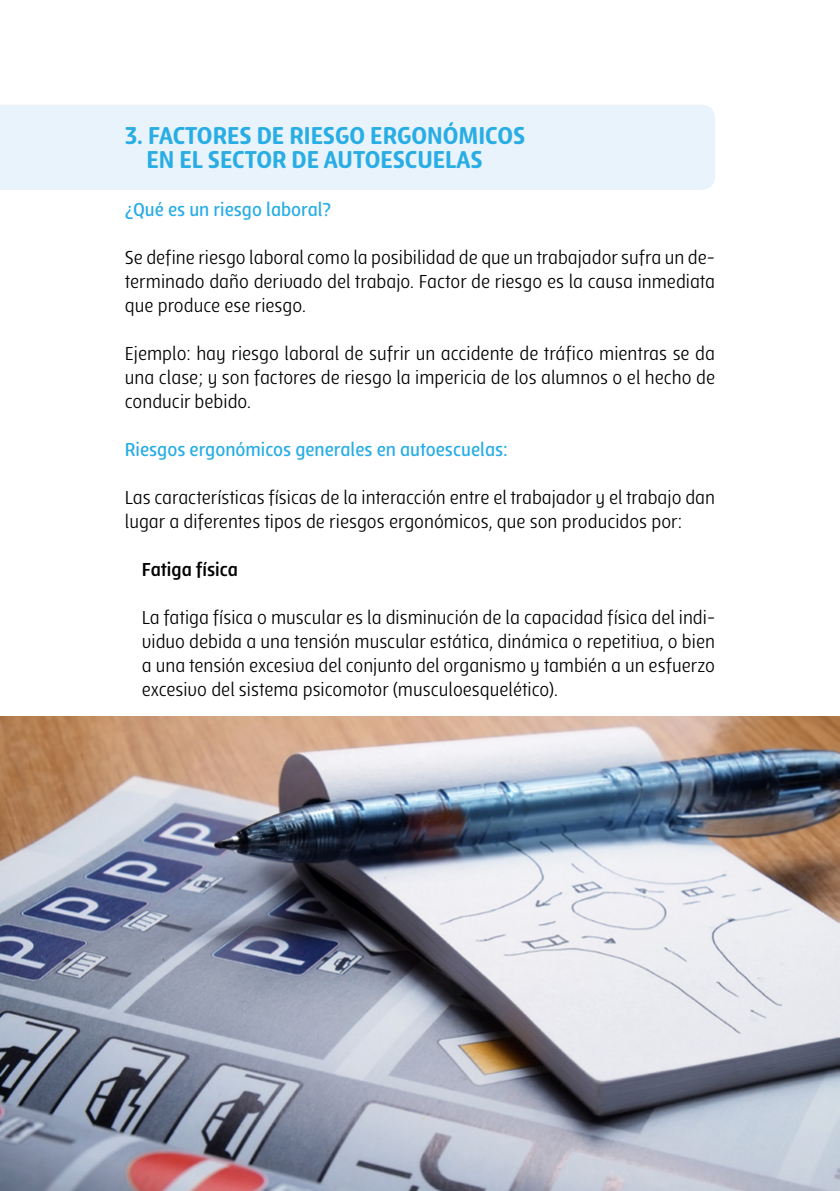
<style>
.page{position:relative;width:840px;height:1191px;background:#fff}
.page>*{position:absolute;margin:0;border:0;box-sizing:border-box;transform-origin:0 0}
.t1{font:800 26px/24px "Lolita";color:#28ade4}
.t2{font:20px/24px "Lolita";color:#000;text-align:justify}
.t3{font:600 20px "Lolita";color:#28ade4}
.t4{font:700 20px "Lolita";color:#000}
</style>
<div class="page">
<div style="left:0;top:105px;width:714px;height:85px;background:#e9f3fc"></div>
<img style="left:0;top:716px;width:839px;height:475px">
<h1 class="t1" style="left:146px;top:123px;width:380px;text-indent:-22px">3. FACTORES DE RIESGO ERGONÓMICOS<br>EN EL SECTOR DE AUTOESCUELAS</h1>
<p class="t3" style="left:125px;top:198px;width:208px">¿Qué es un riesgo laboral?</p>
<p class="t2" style="left:125px;top:245px;width:591px">Se define riesgo laboral como la posibilidad de que un trabajador sufra un de&shy;terminado daño derivado del trabajo. Factor de riesgo es la causa inmediata que produce ese riesgo.</p>
<p class="t2" style="left:125px;top:341px;width:591px">Ejemplo: hay riesgo laboral de sufrir un accidente de tráfico mientras se da una clase; y son factores de riesgo la impericia de los alumnos o el hecho de conducir bebido.</p>
<p class="t3" style="left:125px;top:438px;width:384px">Riesgos ergonómicos generales en autoescuelas:</p>
<p class="t2" style="left:125px;top:485px;width:591px">Las características físicas de la interacción entre el trabajador y el trabajo dan lugar a diferentes tipos de riesgos ergonómicos, que son producidos por:</p>
<p class="t4" style="left:142px;top:558px;width:97px">Fatiga física</p>
<p class="t2" style="left:142px;top:605px;width:574px">La fatiga física o muscular es la disminución de la capacidad física del indi&shy;viduo debida a una tensión muscular estática, dinámica o repetitiva, o bien a una tensión excesiva del conjunto del organismo y también a un esfuerzo excesivo del sistema psicomotor (musculoesquelético).</p>
</div>
